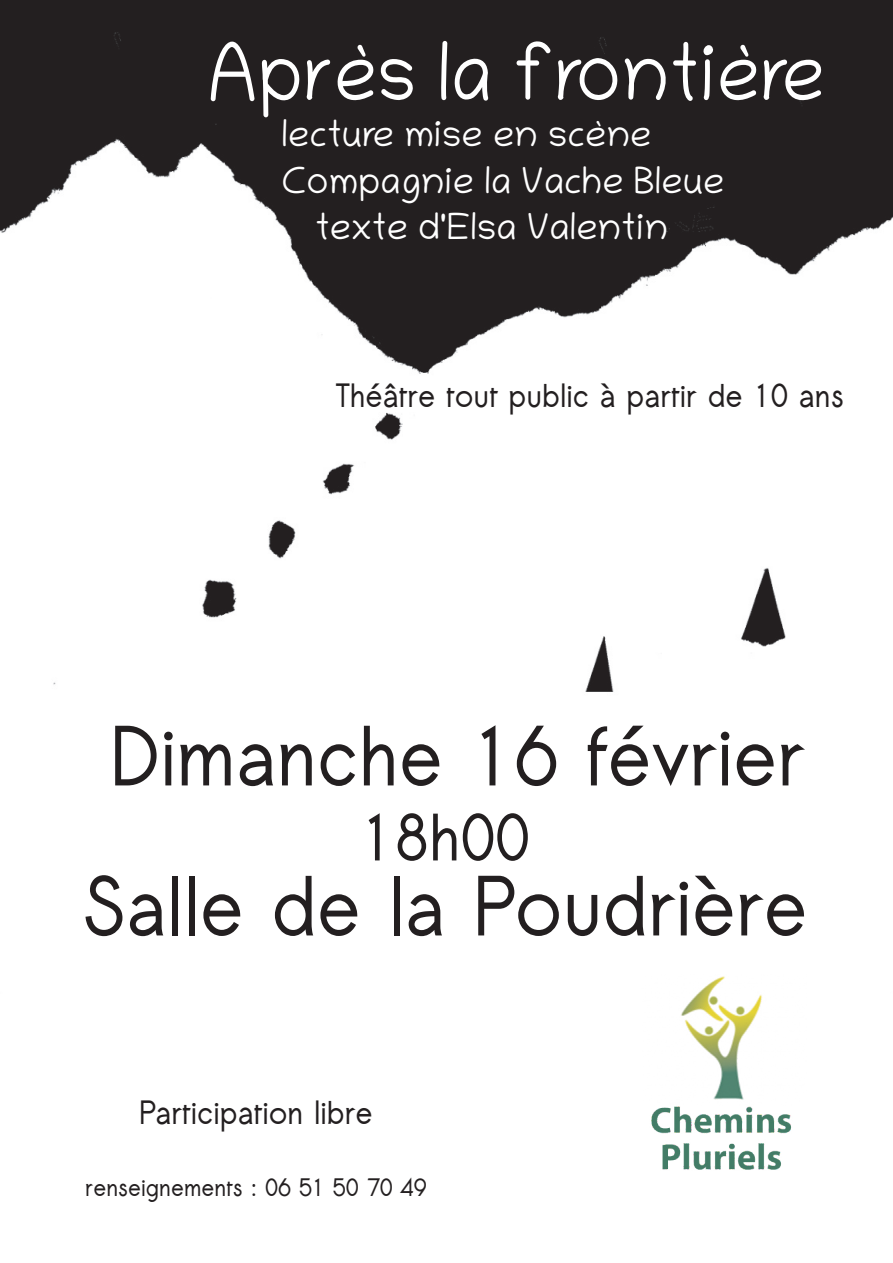
<style>
.page{position:relative;width:893px;height:1263px;background:#fff}
.page>*{position:absolute;margin:0;border:0;box-sizing:border-box;transform-origin:0 0}
.t1{font:700 81.9px "Sawasdee";color:#231f20;scale:.93 1}
.t2{font:81.9px "Chilanka";color:#fff;scale:.93 1}
.t3{font:700 64.2px "Sawasdee";color:#231f20;scale:.93 1}
.t4{font:37.5px "Chilanka";color:#fff}
.t5{font:700 32.1px "Sawasdee";color:#231f20;scale:.93 1}
.t6{font:700 24.15px "Sawasdee";color:#231f20;scale:.93 1}
.s1{font-family:"Chilanka";font-weight:400;font-size:37.5px;color:#fff}
</style>
<div class="page">
<img style="left:0;top:0;width:893px;height:692px">
<img style="left:651px;top:976px;width:141px;height:194px">
<h1 class="t2" style="left:207px;top:40px;width:666px">Après la frontière</h1>
<p class="t4" style="left:282px;top:119px;width:371px">lecture mise en scène</p>
<p class="t4" style="left:282px;top:165px;width:444px">Compagnie la Vache Bleue</p>
<p class="t4" style="left:315px;top:212px;width:355px">texte d'Elsa Valentin</p>
<p class="t5" style="left:336px;top:368px;width:548px">Théâtre tout public à partir de 10 ans</p>
<h1 class="t1" style="left:85px;top:687px;width:776px"><span class="s1">S</span>Dimanche 16 février</h1>
<h2 class="t3" style="left:360px;top:783px;width:184px">18h00</h2>
<h1 class="t1" style="left:82px;top:837px;width:782px">Salle de la Poudrière</h1>
<p class="t5" style="left:139px;top:1085px;width:253px">Participation libre</p>
<p class="t6" style="left:85px;top:1167px;width:369px">renseignements : 06 51 50 70 49</p>
</div>
